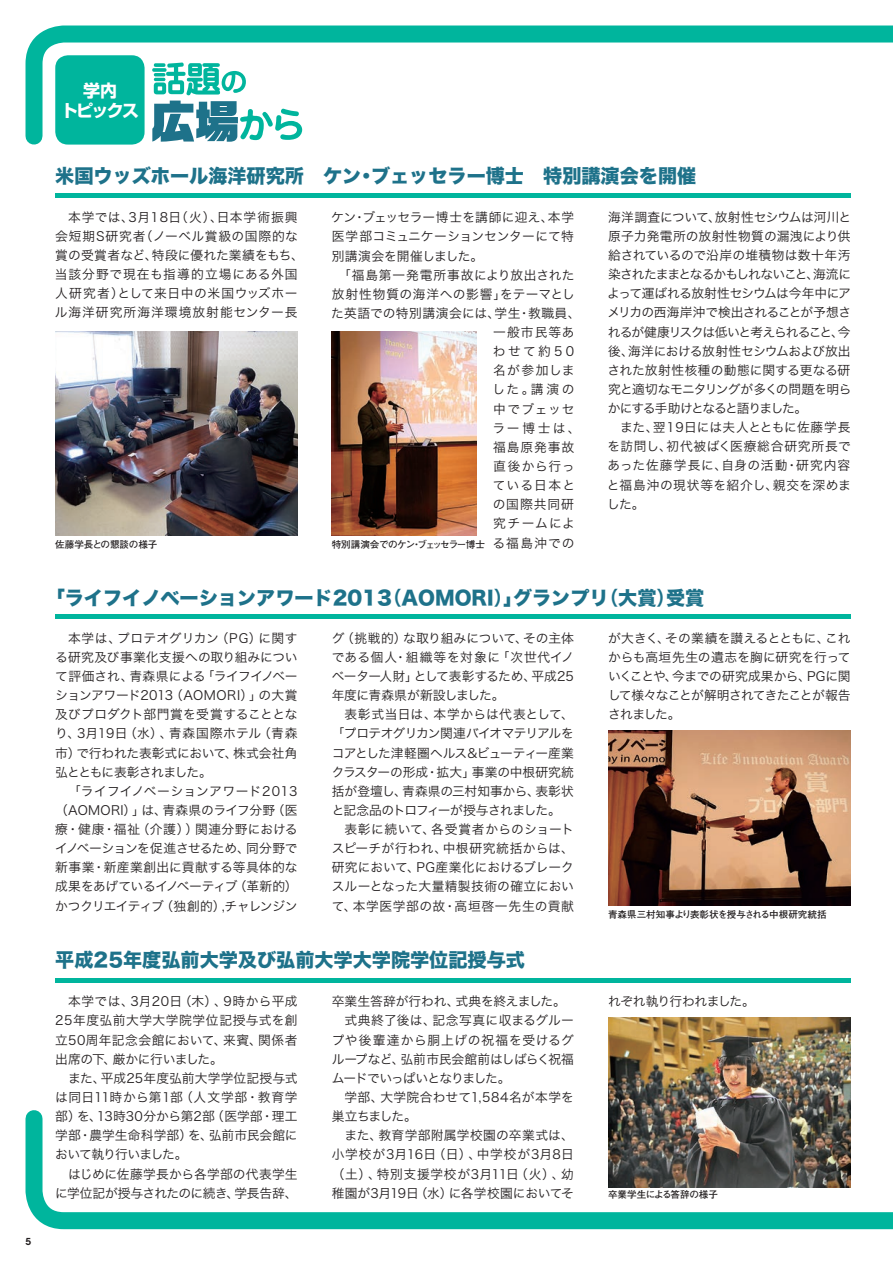
<style>
.page{position:relative;width:893px;height:1263px;background:#fff}
.page>*{position:absolute;margin:0;border:0;box-sizing:border-box;transform-origin:0 0}
.t1{font:19.2px "Hira Kaku Std W8";color:#1e728a}
.t2{font:700 16.95px/20.2px "Shin Go Pro";letter-spacing:-.1em;color:#fff;text-align:center}
.t3{font:12.75px/19.2px "Hira Kaku Pro W3";letter-spacing:.01em;color:#231f20;text-align:justify}
.t4{font:12.75px/19.2px "Hira Kaku Pro W3";letter-spacing:.045em;color:#231f20;text-align:center}
.t5{font:12.75px "Hira Kaku Pro W3";letter-spacing:.04em;color:#231f20}
.t6{font:12.75px/19.2px "Hira Kaku Pro W3";letter-spacing:-.015em;color:#231f20;text-align:right}
.t7{font:12.75px "Hira Kaku Pro W3";letter-spacing:.055em;color:#231f20}
.t8{font:12.75px "Hira Kaku Pro W3";letter-spacing:-.02em;color:#231f20}
.t9{font:12.75px "Hira Kaku Pro W3";letter-spacing:.035em;color:#231f20}
.t10{font:12.75px "Hira Kaku Pro W3";letter-spacing:-.01em;color:#231f20}
.t11{font:12.75px "Hira Kaku Pro W3";letter-spacing:-.08em;color:#231f20}
.t12{font:12.75px "Hira Kaku Pro W3";letter-spacing:-.035em;color:#231f20}
.t13{font:700 9.6px "Futo Go B101 Pro";color:#231f20}
.t14{font:700 9.6px "Futo Go B101 Pro";letter-spacing:-.02em;color:#231f20}
.t15{font:700 9.6px "Futo Go B101 Pro";letter-spacing:-.055em;color:#231f20}
.t16{font:600 9.6px "ITC Avant Garde Std";color:#231f20}
.s1{font-family:"Hira Kaku Pro N W6"}
</style>
<div class="page">
<svg style="left:25px;top:25px;width:868px;height:120px"></svg>
<svg style="left:25px;top:1101px;width:868px;height:129px"></svg>
<div style="left:55px;top:55px;width:90px;height:90px;background:#00b59d;border-radius:13px"></div>
<svg style="left:152px;top:63px;width:94px;height:32px"></svg>
<svg style="left:152px;top:101px;width:150px;height:41px"></svg>
<div style="left:55px;top:193px;width:795px;height:5px;background:#00b59d"></div>
<div style="left:55px;top:614px;width:795px;height:5px;background:#00b59d"></div>
<hr style="left:55px;top:978px;width:795px;height:4px;background:#00b59d">
<img style="left:332px;top:331px;width:144px;height:204px">
<img style="left:608px;top:730px;width:242px;height:175px">
<img style="left:55px;top:331px;width:243px;height:204px">
<img style="left:608px;top:1017px;width:242px;height:170px">
<p class="t16" style="left:26px;top:1236px;width:7px">5</p>
<h2 class="t2" style="left:61px;top:78px;width:80px">学内<br>トピックス</h2>
<h1 class="t1" style="left:55px;top:165px;width:642px">米国ウッズホール海洋研究所　ケン・ブェッセラー博士　特別講演会を開催</h1>
<p class="t4" style="left:55px;top:206px;width:251px">本学では、3月18日（火）、日本学術振興<br>会短期S研究者（ノーベル賞級の国際的な賞の受賞者など、特段に優れた業績をもち、当該分野で現在も指導的立場にある外国人研究者）として来日中の米国ウッズホール海洋研究所海洋環境放射能センター長</p>
<p class="t3" style="left:331px;top:207px;width:244px">ケン・ブェッセラー博士を講師に迎え、本学</p>
<p class="t3" style="left:332px;top:226px;width:244px">医学部コミュニケーションセンターにて特</p>
<p class="t3" style="left:332px;top:245px;width:153px">別講演会を開催しました。</p>
<p class="t7" style="left:338px;top:263px;width:238px">「福島第一発電所事故により放出された</p>
<p class="t5" style="left:332px;top:283px;width:245px">放射性物質の海洋への影響」をテーマとし</p>
<p class="t9" style="left:331px;top:302px;width:251px">た英語での特別講演会には、学生・教職員、</p>
<p class="t3" style="left:493px;top:322px;width:83px">一般市民等あ</p>
<p class="t3" style="left:493px;top:341px;width:83px">わせて約50</p>
<p class="t3" style="left:493px;top:360px;width:83px">名が参加しま</p>
<p class="t3" style="left:492px;top:379px;width:84px">した。講演の</p>
<p class="t3" style="left:493px;top:398px;width:83px">中でブェッセ</p>
<p class="t3" style="left:492px;top:417px;width:89px">ラー博士は、</p>
<p class="t3" style="left:493px;top:437px;width:82px">福島原発事故</p>
<p class="t3" style="left:493px;top:456px;width:83px">直後から行っ</p>
<p class="t3" style="left:493px;top:475px;width:84px">ている日本と</p>
<p class="t3" style="left:493px;top:494px;width:83px">の国際共同研</p>
<p class="t3" style="left:493px;top:513px;width:83px">究チームによ</p>
<p class="t3" style="left:493px;top:532px;width:83px">る福島沖での</p>
<p class="t14" style="left:55px;top:537px;width:104px">佐藤学長との懇談の様子</p>
<p class="t15" style="left:332px;top:537px;width:155px">特別講演会でのケン・ブェッセラー博士</p>
<p class="t3" style="left:607px;top:206px;width:246px">海洋調査について、放射性セシウムは河川と原子力発電所の放射性物質の漏洩により供給されているので沿岸の堆積物は数十年汚染されたままとなるかもしれないこと、海流によって運ばれる放射性セシウムは今年中にアメリカの西海岸沖で検出されることが予想されるが健康リスクは低いと考えられること、今後、海洋における放射性セシウムおよび放出された放射性核種の動態に関する更なる研究と適切なモニタリングが多くの問題を明らかにする手助けとなると語りました。</p>
<p class="t3" style="left:607px;top:417px;width:246px;text-indent:13px">また、翌19日には夫人とともに佐藤学長を訪問し、初代被ばく医療総合研究所長であった佐藤学長に、自身の活動・研究内容と福島沖の現状等を紹介し、親交を深めました。</p>
<h1 class="t1" style="left:46px;top:587px;width:660px">「ライフイノベーションアワード2013<span class="s1">（</span>AOMORI<span class="s1">）</span>」グランプリ<span class="s1">（</span>大賞<span class="s1">）</span>受賞</h1>
<p class="t3" style="left:55px;top:627px;width:244px;text-indent:13px">本学は、プロテオグリカン（PG）に関する研究及び事業化支援への取り組みについて評価され、青森県による「ライフイノベーションアワード2013（AOMORI）」の大賞及びプロダクト部門賞を受賞することとなり、3月19日（水）、青森国際ホテル（青森市）で行われた表彰式において、株式会社角弘とともに表彰されました。</p>
<p class="t3" style="left:55px;top:780px;width:244px;text-indent:13px">「ライフイノベーションアワード2013（AOMORI）」は、青森県のライフ分野（医療・健康・福祉（介護））関連分野におけるイノベーションを促進させるため、同分野で新事業・新産業創出に貢献する等具体的な成果をあげているイノベーティブ（革新的）かつクリエイティブ（独創的）,チャレンジン</p>
<p class="t3" style="left:332px;top:627px;width:244px">グ（挑戦的）な取り組みについて、その主体である個人・組織等を対象に「次世代イノベーター人財」として表彰するため、平成25年度に青森県が新設しました。</p>
<p class="t3" style="left:332px;top:704px;width:244px;text-indent:13px">表彰式当日は、本学からは代表として、「プロテオグリカン関連バイオマテリアルをコアとした津軽圏ヘルス&amp;ビューティー産業クラスターの形成・拡大」事業の中根研究統括が登壇し、青森県の三村知事から、表彰状と記念品のトロフィーが授与されました。</p>
<p class="t3" style="left:332px;top:819px;width:244px;text-indent:13px">表彰に続いて、各受賞者からのショートスピーチが行われ、中根研究統括からは、研究において、PG産業化におけるブレークスルーとなった大量精製技術の確立において、本学医学部の故・高垣啓一先生の貢献</p>
<h1 class="t1" style="left:55px;top:949px;width:471px">平成25年度弘前大学及び弘前大学大学院学位記授与式</h1>
<p class="t3" style="left:55px;top:991px;width:244px;text-indent:13px">本学では、3月20日（木）、9時から平成25年度弘前大学大学院学位記授与式を創立50周年記念会館において、来賓、関係者出席の下、厳かに行いました。</p>
<p class="t3" style="left:55px;top:1067px;width:244px;text-indent:13px">また、平成25年度弘前大学学位記授与式は同日11時から第1部（人文学部・教育学部）を、13時30分から第2部（医学部・理工学部・農学生命科学部）を、弘前市民会館において執り行いました。</p>
<p class="t6" style="left:55px;top:1163px;width:244px">はじめに佐藤学長から各学部の代表学生に学位記が授与されたのに続き、学長告辞、</p>
<p class="t10" style="left:332px;top:990px;width:236px">卒業生答辞が行われ、式典を終えました。</p>
<p class="t3" style="left:344px;top:1010px;width:231px">式典終了後は、記念写真に収まるグルー</p>
<p class="t7" style="left:332px;top:1028px;width:244px">プや後輩達から胴上げの祝福を受けるグ</p>
<p class="t6" style="left:332px;top:1048px;width:244px">ループなど、弘前市民会館前はしばらく祝福</p>
<p class="t11" style="left:332px;top:1067px;width:180px">ムードでいっぱいとなりました。</p>
<p class="t3" style="left:344px;top:1087px;width:231px">学部、大学院合わせて1,584名が本学を</p>
<p class="t3" style="left:332px;top:1106px;width:87px">巣立ちました。</p>
<p class="t3" style="left:344px;top:1125px;width:231px">また、教育学部附属学校園の卒業式は、</p>
<p class="t5" style="left:332px;top:1143px;width:244px">小学校が3月16日（日）、中学校が3月8日</p>
<p class="t5" style="left:332px;top:1162px;width:244px">（土）、特別支援学校が3月11日（火）、幼</p>
<p class="t8" style="left:332px;top:1181px;width:244px">稚園が3月19日（水）に各学校園においてそ</p>
<p class="t3" style="left:608px;top:627px;width:244px">が大きく、その業績を讃えるとともに、これからも高垣先生の遺志を胸に研究を行っていくことや、今までの研究成果から、PGに関して様々なことが解明されてきたことが報告されました。</p>
<p class="t13" style="left:608px;top:907px;width:220px">青森県三村知事より表彰状を授与される中根研究統括</p>
<p class="t12" style="left:608px;top:990px;width:148px">れぞれ執り行われました。</p>
<p class="t14" style="left:608px;top:1187px;width:112px">卒業学生による答辞の様子</p>
</div>
